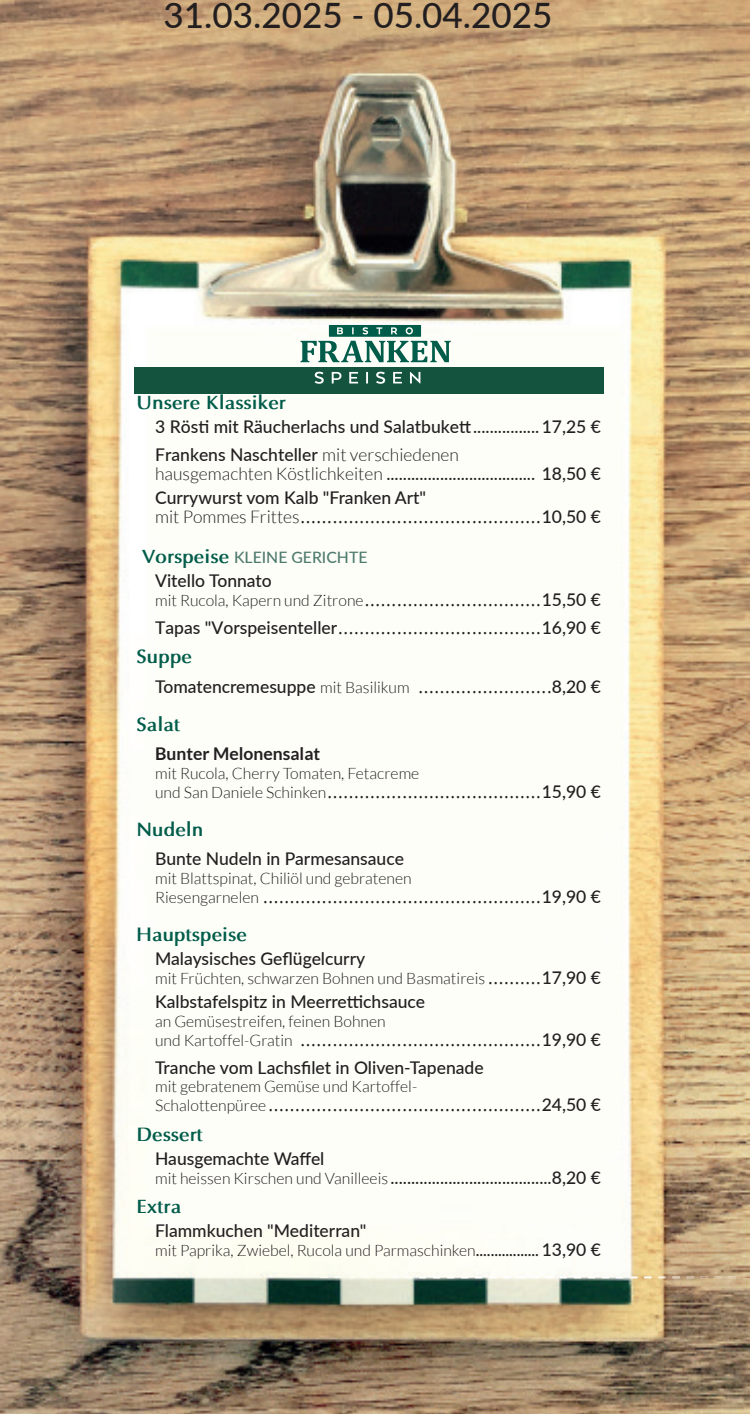
<style>
.page{position:relative;width:750px;height:1414px;background:#fff}
.page>*{position:absolute;margin:0;border:0;box-sizing:border-box;transform-origin:0 0}
.t1{font:500 35px "Lato";color:#231f20}
.t2{font:19.25px/29.4px "Optima";color:#231f20}
.t3{font:700 19.25px "Optima";color:#015c4a}
.t4{font:700 19.07px "Optima";color:#015c4a}
.t5{font:500 17.5px/27.7px "Lato";color:#231f20}
.t6{font:700 17.5px "Lato";color:#231f20}
.t7{font:300 15.75px "Lato";color:#231f20}
.t8{font:500 15.75px "Lato";color:#4f7b6f}
.s1{font-weight:300}
.s2{font-family:"Lato";font-weight:300;font-size:17.5px}
.s3{font-family:"Lato";font-weight:500;font-size:17.5px}
.s4{font-family:"Optima";font-weight:700;font-size:19.25px;color:#015c4a}
.s5{font-family:"Lato";font-weight:300;font-size:15.75px}
.s6{font-weight:700;color:#015c4a}
.s7{font-family:"Optima";font-weight:400;font-size:19.25px}
.s8{font-weight:500;font-size:17.5px}
.s9{font-weight:300;font-size:15.75px}
.s10{font-weight:400;font-size:17.5px}
</style>
<div class="page">
<img style="left:0;top:0;width:749px;height:1414px">
<div style="left:134px;top:368px;width:469px;height:26px;background:#14543e"></div>
<svg style="left:314px;top:372px;width:106px;height:12px"></svg>
<svg style="left:300px;top:325px;width:150px;height:37px"></svg>
<img style="left:320px;top:1276px;width:429px;height:2px">
<div style="left:134px;top:1231px;width:467px;height:7px;background:#fdfef5"></div>
<h1 class="t1" style="left:163px;top:-10px;width:390px">31.03.2025 - 05.04.2025</h1>
<p class="t4" style="left:136px;top:391px;width:151px">Unsere Klassiker</p>
<p class="t5" style="left:155px;top:412px;width:447px">3 Rösti mit Räucherlachs und Salatbukett ................17,25 €<br>Frankens Naschteller <span class="s1">mit verschiedenen</span></p>
<p class="t5" style="left:155px;top:461px;width:447px;line-height:24.2px"><span class="s1">hausgemachten Köstlichkeiten</span> .................................... 18,50 €<br>Currywurst vom Kalb "Franken Art"</p>
<p class="t2" style="left:155px;top:502px;width:447px"><span class="s2">mit Pommes Frittes</span> .............................................<span class="s3">10,50 €</span></p>
<p class="t8" style="left:142px;top:546px;width:227px"><span class="s4">Vorspeise</span> KLEINE GERICHTE</p>
<p class="t5" style="left:155px;top:566px;width:118px">Vitello Tonnato</p>
<p class="t2" style="left:155px;top:586px;width:447px;line-height:27.7px"><span class="s5">mit Rucola, Kapern und Zitrone</span> .................................<span class="s3">15,50 €<br>Tapas "Vorspeisenteller</span> ......................................<span class="s3">16,90 €</span></p>
<p class="t2" style="left:155px;top:642px;width:447px;text-indent:-19px"><span class="s6">Suppe<br></span><span class="s3">Tomatencremesuppe</span> <span class="s5">mit Basilikum</span> .........................<span class="s3">8,20 €</span></p>
<p class="t3" style="left:136px;top:712px;width:45px">Salat</p>
<p class="t6" style="left:155px;top:743px;width:166px">Bunter Melonensalat</p>
<p class="t7" style="left:155px;top:765px;width:265px">mit Rucola, Cherry Tomaten, Fetacreme</p>
<p class="t2" style="left:136px;top:773px;width:465px;line-height:37.8px;text-indent:19px"><span class="s5">und San Daniele Schinken</span> ........................................<span class="s3">15,90 €<br></span><span class="s6">Nudeln</span></p>
<p class="t5" style="left:155px;top:844px;width:250px">Bunte Nudeln in Parmesansauce</p>
<p class="t7" style="left:155px;top:870px;width:258px">mit Blattspinat, Chiliöl und gebratenen</p>
<p class="t2" style="left:136px;top:878px;width:465px;line-height:37.8px;text-indent:19px"><span class="s5">Riesengarnelen</span> ....................................................<span class="s3">19,90 €<br></span><span class="s6">Hauptspeise</span></p>
<p class="t5" style="left:155px;top:944px;width:211px">Malaysisches Geflügelcurry</p>
<p class="t7" style="left:155px;top:970px;width:447px">mit Früchten, schwarzen Bohnen und Basmatireis <span class="s7">..........</span><span class="s8">17,90 €</span></p>
<p class="t5" style="left:155px;top:987px;width:271px">Kalbstafelspitz in Meerrettichsauce</p>
<p class="t7" style="left:155px;top:1013px;width:232px">an Gemüsestreifen, feinen Bohnen</p>
<p class="t2" style="left:155px;top:1025px;width:447px"><span class="s5">und Kartoffel-Gratin</span> .............................................<span class="s3">19,90 €</span></p>
<p class="t5" style="left:155px;top:1052px;width:330px">Tranche vom Lachsfilet in Oliven-Tapenade</p>
<p class="t7" style="left:155px;top:1078px;width:263px">mit gebratenem Gemüse und Kartoffel-</p>
<p class="t2" style="left:136px;top:1090px;width:465px;text-indent:19px"><span class="s5">Schalottenpüree</span> ...................................................<span class="s3">24,50 €<br></span><span class="s6">Dessert</span></p>
<p class="t5" style="left:155px;top:1148px;width:447px;line-height:18.9px">Hausgemachte Waffel<br><span class="s9">mit heissen Kirschen und Vanilleeis</span> .......................................8,20 €</p>
<p class="t3" style="left:136px;top:1195px;width:46px">Extra</p>
<p class="t5" style="left:155px;top:1216px;width:213px">Flammkuchen "Mediterran"</p>
<p class="t7" style="left:155px;top:1242px;width:447px">mit Paprika, Zwiebel, Rucola und Parmaschinken<span class="s10">.................</span> <span class="s8">13,90 €</span></p>
</div>
